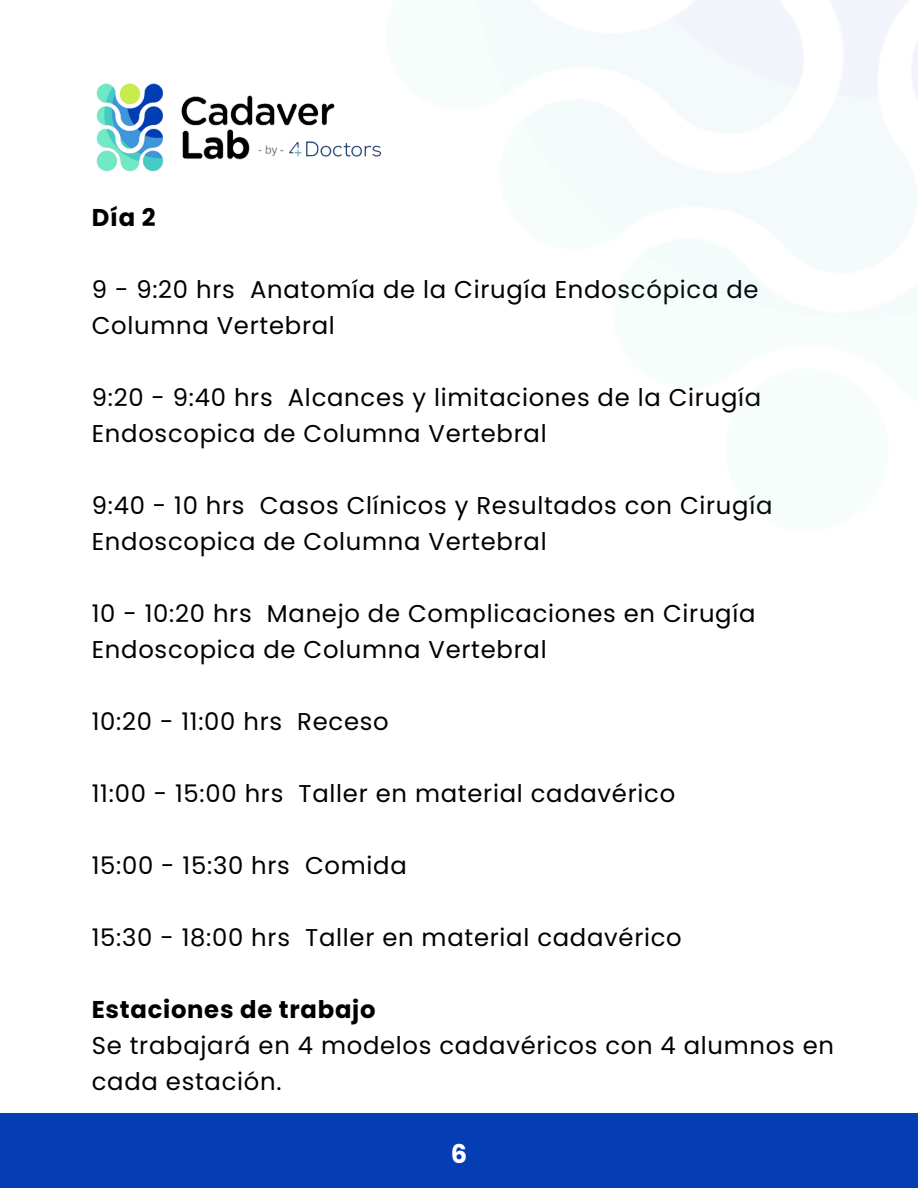
<style>
.page{position:relative;width:918px;height:1188px;background:#fff}
.page>*{position:absolute;margin:0;border:0;box-sizing:border-box;transform-origin:0 0}
.t1{font:700 25.8px "Poppins";color:#fff}
.t2{font:24.3px/36px "Poppins";letter-spacing:.03em;color:#000}
.t3{font:700 24.3px "Poppins";letter-spacing:.03em;color:#000}
</style>
<div class="page">
<div style="left:0;top:1113px;width:918px;height:75px;background:#043db4"></div>
<img style="left:96px;top:83px;width:243px;height:89px">
<img style="left:339px;top:0;width:579px;height:319px">
<p class="t3" style="left:92px;top:200px;width:65px">Día 2</p>
<h1 class="t2" style="left:92px;top:271px;width:668px">9 - 9:20 hrs Anatomía de la Cirugía Endoscópica de<br>Columna Vertebral</h1>
<p class="t2" style="left:92px;top:379px;width:671px">9:20 - 9:40 hrs Alcances y limitaciones de la Cirugía<br>Endoscopica de Columna Vertebral</p>
<p class="t2" style="left:92px;top:487px;width:682px">9:40 - 10 hrs Casos Clínicos y Resultados con Cirugía<br>Endoscopica de Columna Vertebral</p>
<p class="t2" style="left:92px;top:595px;width:665px">10 - 10:20 hrs Manejo de Complicaciones en Cirugía<br>Endoscopica de Columna Vertebral</p>
<p class="t2" style="left:92px;top:703px;width:298px">10:20 - 11:00 hrs Receso</p>
<p class="t2" style="left:92px;top:775px;width:585px">11:00 - 15:00 hrs Taller en material cadavérico</p>
<p class="t2" style="left:92px;top:847px;width:317px">15:00 - 15:30 hrs Comida</p>
<p class="t2" style="left:92px;top:919px;width:592px">15:30 - 18:00 hrs Taller en material cadavérico</p>
<p class="t3" style="left:92px;top:992px;width:285px">Estaciones de trabajo</p>
<p class="t2" style="left:92px;top:1027px;width:744px">Se trabajará en 4 modelos cadavéricos con 4 alumnos en cada estación.</p>
<p class="t1" style="left:451px;top:1136px;width:18px">6</p>
</div>
